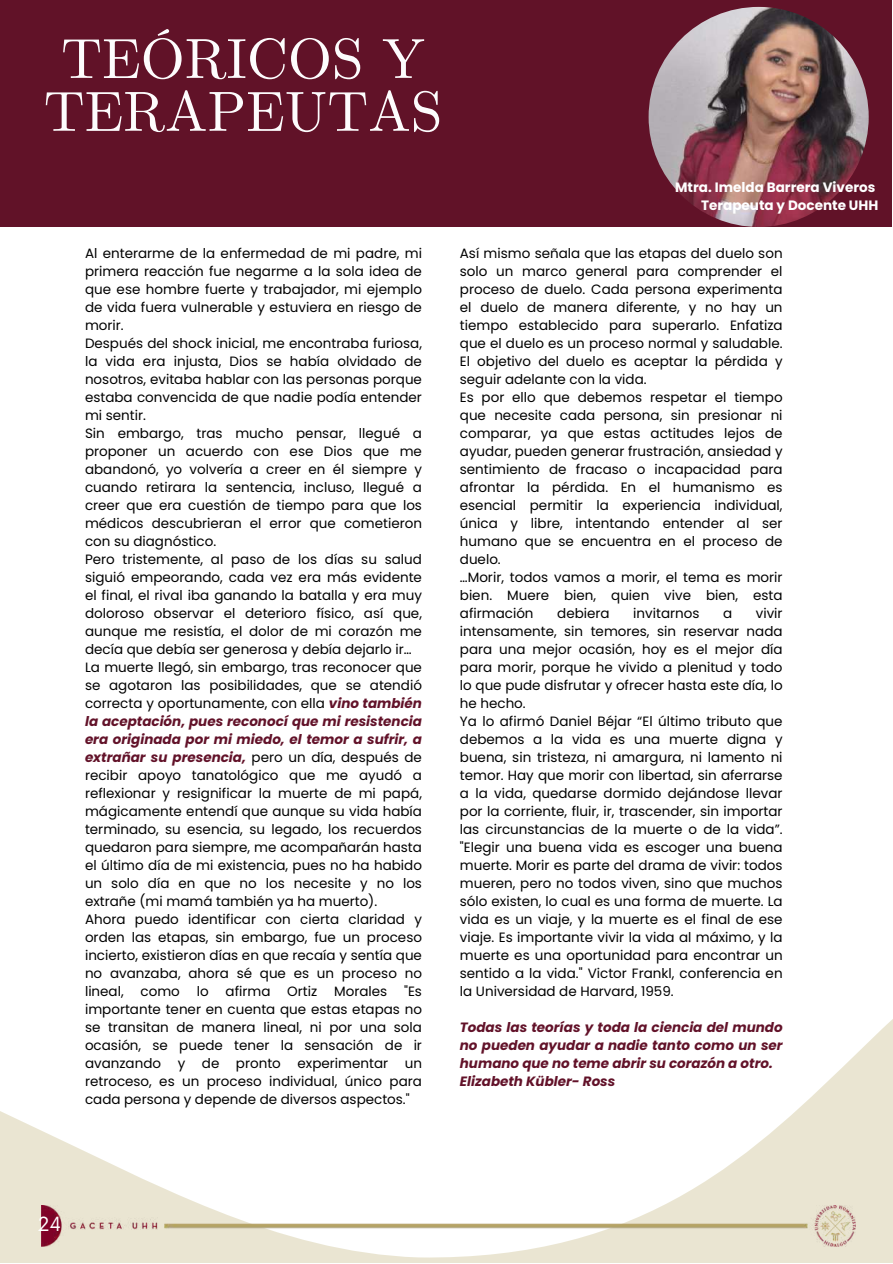
<style>
.page{position:relative;width:893px;height:1264px;background:#fff}
.page>*{position:absolute;margin:0;border:0;box-sizing:border-box;transform-origin:0 0}
.t1{font:56.7px/52.8px "CMU Serif";color:#fdfcfd;text-align:center}
.t2{font:19.05px "Now";color:#fff}
.t3{font:13.5px/18px "Poppins";color:#000}
.t4{font:italic 700 13.5px/18px "Poppins";color:#621229}
.t5{font:700 13.5px/18px "Poppins";color:#fff;text-align:right}
.s1{font-weight:700;font-style:italic;color:#621229}
</style>
<div class="page">
<svg style="left:0;top:1020px;width:892px;height:242px"></svg>
<div style="left:0;top:0;width:891px;height:227px;background:#611228"></div>
<img style="left:41px;top:1205px;width:814px;height:41px">
<img style="left:648px;top:7px;width:220px;height:220px;border-radius:50%">
<h1 class="t1" style="left:44px;top:36px;width:400px">TEÓRICOS Y<br>TERAPEUTAS</h1>
<p class="t5" style="left:675px;top:179px;width:205px">Mtra. Imelda Barrera Viveros<br>Terapeuta y Docente UHH</p>
<p class="t3" style="left:85px;top:244px;width:338px">Al enterarme de la enfermedad de mi padre, mi primera reacción fue negarme a la sola idea de que ese hombre fuerte y trabajador, mi ejemplo de vida fuera vulnerable y estuviera en riesgo de morir.<br>Después del shock inicial, me encontraba furiosa, la vida era injusta, Dios se había olvidado de nosotros, evitaba hablar con las personas porque estaba convencida de que nadie podía entender mi sentir.<br>Sin embargo, tras mucho pensar, llegué a proponer un acuerdo con ese Dios que me abandonó, yo volvería a creer en él siempre y cuando retirara la sentencia, incluso, llegué a creer que era cuestión de tiempo para que los médicos descubrieran el error que cometieron con su diagnóstico.<br>Pero tristemente, al paso de los días su salud siguió empeorando, cada vez era más evidente el final, el rival iba ganando la batalla y era muy doloroso observar el deterioro físico, así que, aunque me resistía, el dolor de mi corazón me decía que debía ser generosa y debía dejarlo ir… La muerte llegó, sin embargo, tras reconocer que se agotaron las posibilidades, que se atendió correcta y oportunamente, con ella <span class="s1">vino también la aceptación, pues reconocí que mi resistencia era originada por mi miedo, el temor a sufrir, a extrañar su presencia,</span> pero un día, después de recibir apoyo tanatológico que me ayudó a reflexionar y resignificar la muerte de mi papá, mágicamente entendí que aunque su vida había terminado, su esencia, su legado, los recuerdos quedaron para siempre, me acompañarán hasta el último día de mi existencia, pues no ha habido un solo día en que no los necesite y no los extrañe (mi mamá también ya ha muerto).<br>Ahora puedo identificar con cierta claridad y orden las etapas, sin embargo, fue un proceso incierto, existieron días en que recaía y sentía que no avanzaba, ahora sé que es un proceso no lineal, como lo afirma Ortiz Morales "Es importante tener en cuenta que estas etapas no se transitan de manera lineal, ni por una sola ocasión, se puede tener la sensación de ir avanzando y de pronto experimentar un retroceso, es un proceso individual, único para cada persona y depende de diversos aspectos."</p>
<p class="t3" style="left:460px;top:244px;width:324px">Así mismo señala que las etapas del duelo son solo un marco general para comprender el proceso de duelo. Cada persona experimenta el duelo de manera diferente, y no hay un tiempo establecido para superarlo. Enfatiza que el duelo es un proceso normal y saludable.<br>El objetivo del duelo es aceptar la pérdida y seguir adelante con la vida.<br>Es por ello que debemos respetar el tiempo que necesite cada persona, sin presionar ni comparar, ya que estas actitudes lejos de ayudar, pueden generar frustración, ansiedad y sentimiento de fracaso o incapacidad para afrontar la pérdida. En el humanismo es esencial permitir la experiencia individual, única y libre, intentando entender al ser humano que se encuentra en el proceso de duelo.<br>…Morir, todos vamos a morir, el tema es morir bien. Muere bien, quien vive bien, esta afirmación</p>
<p class="t3" style="left:460px;top:604px;width:324px;text-indent:296px">vivir intensamente, sin temores, sin reservar nada para una mejor ocasión, hoy es el mejor día para morir, porque he vivido a plenitud y todo lo que pude disfrutar y ofrecer hasta este día, lo he hecho.<br>Ya lo afirmó Daniel Béjar “El último tributo que debemos a la vida es una muerte digna y buena, sin tristeza, ni amargura, ni lamento ni temor. Hay que morir con libertad, sin aferrarse a la vida, quedarse dormido dejándose llevar por la corriente, fluir, ir, trascender, sin importar las circunstancias de la muerte o de la vida”. "Elegir una buena vida es escoger una buena muerte. Morir es parte del drama de vivir: todos mueren, pero no todos viven, sino que muchos sólo existen, lo cual es una forma de muerte. La vida es un viaje, y la muerte es el final de ese viaje. Es importante vivir la vida al máximo, y la muerte es una oportunidad para encontrar un sentido a la vida." Victor Frankl, conferencia en la Universidad de Harvard, 1959.</p>
<p class="t4" style="left:460px;top:1017px;width:324px">Todas las teorías y toda la ciencia del mundo no pueden ayudar a nadie tanto como un ser humano que no teme abrir su corazón a otro.<br>Elizabeth Kübler- Ross</p>
<p class="t3" style="left:557px;top:604px;width:54px">debiera</p>
<p class="t3" style="left:633px;top:604px;width:68px">invitarnos</p>
<p class="t3" style="left:723px;top:604px;width:11px">a</p>
<h2 class="t2" style="left:38px;top:1213px;width:25px">24</h2>
</div>
